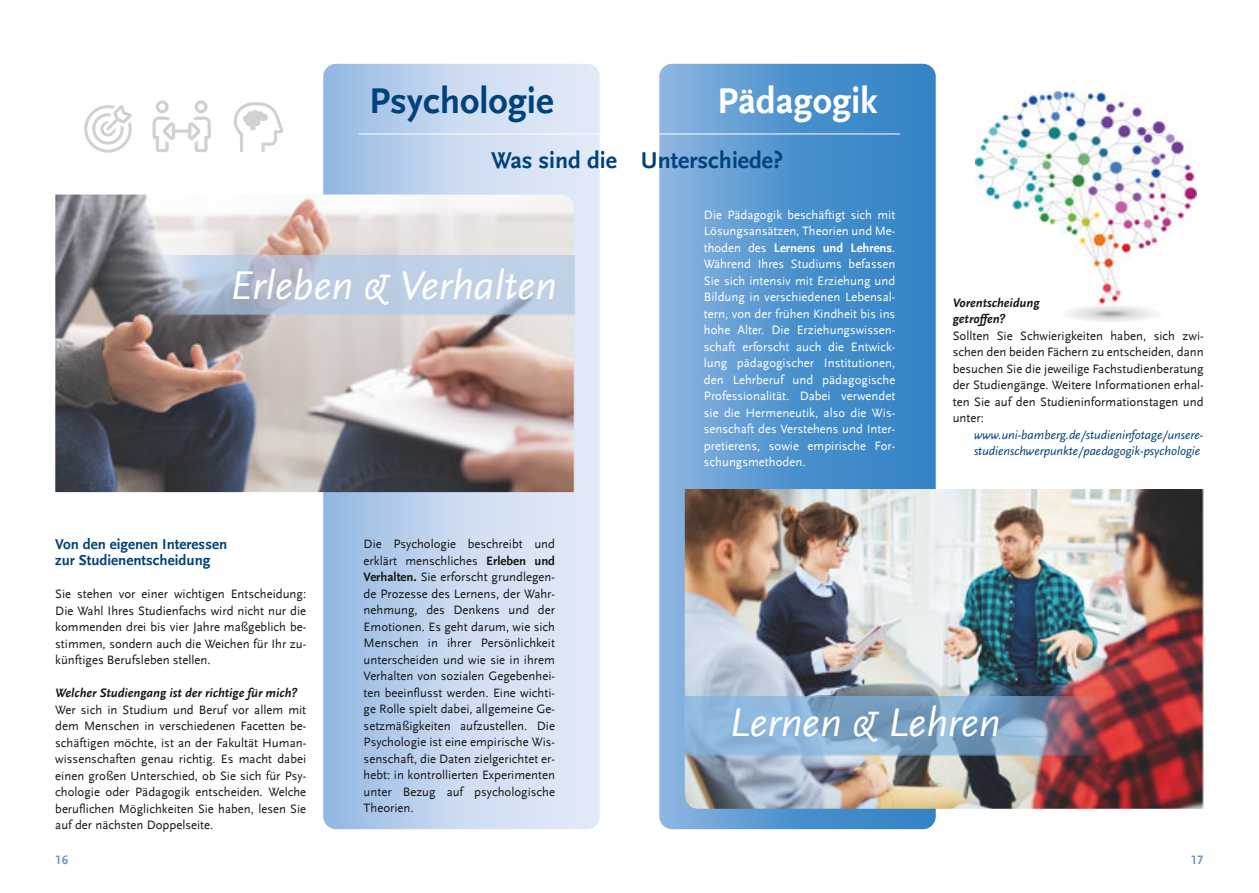
<style>
.page{position:relative;width:1259px;height:893px;background:#fff}
.page>*{position:absolute;margin:0;border:0;box-sizing:border-box;transform-origin:0 0}
.t1{font:italic 42px "UB Scala Sans";color:#fff}
.t2{font:700 37.5px "UB Scala Sans";color:#00427b}
.t3{font:700 37.5px "UB Scala Sans";color:#fff}
.t4{font:700 24px "UB Scala Sans";color:#00427b}
.t5{font:700 15px "UB Scala Sans";color:#00427b}
.t6{font:12.75px "UB Scala Sans";color:#181715}
.t7{font:12.75px "UB Scala Sans";color:#fff}
.t8{font:italic 12.75px "UB Scala Sans";color:#00427b}
.t9{font:italic 700 12.75px "UB Scala Sans";color:#181715}
.t10{font:700 12.75px "UB Scala Sans";letter-spacing:-.005em;color:#fff}
.t11{font:700 12.75px "UB Scala Sans";color:#181715}
.t12{font:700 12.75px "UB Scala Sans";color:#7696b8}
.s1{font-weight:400}
.s2{font-weight:700}
</style>
<div class="page">
<img style="left:975px;top:92px;width:221px;height:230px">
<div style="left:323px;top:64px;width:277px;height:765px;background:linear-gradient(to right,#9cbde4,#eef1fa);border-radius:13px"></div>
<div style="left:659px;top:64px;width:276px;height:765px;background:linear-gradient(to right,#83b0de,#277cc1);border-radius:13px"></div>
<img style="left:55px;top:195px;width:519px;height:297px">
<img style="left:685px;top:489px;width:518px;height:320px">
<hr style="left:359px;top:134px;width:541px;height:1px;background:#fff">
<svg style="left:233px;top:102px;width:50px;height:50px"></svg>
<svg style="left:152px;top:100px;width:59px;height:52px"></svg>
<svg style="left:84px;top:105px;width:48px;height:48px"></svg>
<img style="left:151px;top:256px;width:423px;height:60px">
<img style="left:685px;top:696px;width:420px;height:59px">
<p class="t2" style="left:369px;top:86px;width:186px">Psychologie</p>
<p class="t3" style="left:717px;top:86px;width:162px">Pädagogik</p>
<p class="t4" style="left:491px;top:151px;width:293px">Was sind die Unterschiede?</p>
<p class="t1" style="left:230px;top:268px;width:329px">Erleben &amp; Verhalten</p>
<p class="t7" style="left:704px;top:209px;width:193px">Die Pädagogik beschäftigt sich mit</p>
<p class="t7" style="left:704px;top:226px;width:193px">Lösungsansätzen, Theorien und Me-</p>
<p class="t7" style="left:704px;top:242px;width:64px">thoden des</p>
<p class="t10" style="left:774px;top:242px;width:123px">Lernens und Lehrens<span class="s1">.</span></p>
<p class="t7" style="left:704px;top:259px;width:193px">Während Ihres Studiums befassen</p>
<p class="t7" style="left:704px;top:275px;width:193px">Sie sich intensiv mit Erziehung und</p>
<p class="t7" style="left:704px;top:292px;width:193px">Bildung in verschiedenen Lebensal-</p>
<p class="t7" style="left:704px;top:308px;width:193px">tern, von der frühen Kindheit bis ins</p>
<p class="t7" style="left:704px;top:325px;width:193px">hohe Alter. Die Erziehungswissen-</p>
<p class="t7" style="left:704px;top:341px;width:193px">schaft erforscht auch die Entwick-</p>
<p class="t7" style="left:704px;top:358px;width:193px">lung pädagogischer Institutionen,</p>
<p class="t7" style="left:704px;top:374px;width:193px">den Lehrberuf und pädagogische</p>
<p class="t7" style="left:704px;top:391px;width:193px">Professionalität. Dabei verwendet</p>
<p class="t7" style="left:704px;top:407px;width:193px">sie die Hermeneutik, also die Wis-</p>
<p class="t7" style="left:704px;top:424px;width:193px">senschaft des Verstehens und Inter-</p>
<p class="t7" style="left:704px;top:440px;width:193px">pretierens, sowie empirische For-</p>
<p class="t7" style="left:704px;top:457px;width:103px">schungsmethoden.</p>
<p class="t9" style="left:952px;top:297px;width:88px">Vorentscheidung</p>
<p class="t9" style="left:952px;top:314px;width:54px">getroffen?</p>
<p class="t6" style="left:952px;top:330px;width:252px">Sollten Sie Schwierigkeiten haben, sich zwi-</p>
<p class="t6" style="left:952px;top:347px;width:252px">schen den beiden Fächern zu entscheiden, dann</p>
<p class="t6" style="left:952px;top:363px;width:252px">besuchen Sie die jeweilige Fachstudienberatung</p>
<p class="t6" style="left:952px;top:380px;width:252px">der Studiengänge. Weitere Informationen erhal-</p>
<p class="t6" style="left:952px;top:396px;width:252px">ten Sie auf den Studieninformationstagen und</p>
<p class="t6" style="left:952px;top:413px;width:33px">unter:</p>
<p class="t8" style="left:974px;top:429px;width:231px">www.uni-bamberg.de/studieninfotage/unsere-</p>
<p class="t8" style="left:974px;top:446px;width:228px">studienschwerpunkte/paedagogik-psychologie</p>
<p class="t5" style="left:55px;top:538px;width:173px">Von den eigenen Interessen</p>
<p class="t5" style="left:55px;top:554px;width:157px">zur Studienentscheidung</p>
<p class="t6" style="left:55px;top:589px;width:252px">Sie stehen vor einer wichtigen Entscheidung:</p>
<p class="t6" style="left:55px;top:605px;width:252px">Die Wahl Ihres Studienfachs wird nicht nur die</p>
<p class="t6" style="left:55px;top:622px;width:252px">kommenden drei bis vier Jahre maßgeblich be-</p>
<p class="t6" style="left:55px;top:638px;width:252px">stimmen, sondern auch die Weichen für Ihr zu-</p>
<p class="t6" style="left:55px;top:655px;width:157px">künftiges Berufsleben stellen.</p>
<p class="t9" style="left:55px;top:688px;width:244px">Welcher Studiengang ist der richtige für mich?</p>
<p class="t6" style="left:55px;top:704px;width:252px">Wer sich in Studium und Beruf vor allem mit</p>
<p class="t6" style="left:55px;top:721px;width:252px">dem Menschen in verschiedenen Facetten be-</p>
<p class="t6" style="left:55px;top:737px;width:252px">schäftigen möchte, ist an der Fakultät Human-</p>
<p class="t6" style="left:55px;top:754px;width:252px">wissenschaften genau richtig. Es macht dabei</p>
<p class="t6" style="left:55px;top:770px;width:252px">einen großen Unterschied, ob Sie sich für Psy-</p>
<p class="t6" style="left:55px;top:787px;width:252px">chologie oder Pädagogik entscheiden. Welche</p>
<p class="t6" style="left:55px;top:803px;width:252px">beruflichen Möglichkeiten Sie haben, lesen Sie</p>
<p class="t6" style="left:55px;top:820px;width:160px">auf der nächsten Doppelseite.</p>
<p class="t6" style="left:364px;top:539px;width:193px">Die Psychologie beschreibt und</p>
<p class="t6" style="left:364px;top:555px;width:116px">erklärt menschliches</p>
<p class="t11" style="left:486px;top:555px;width:70px">Erleben und</p>
<p class="t6" style="left:364px;top:572px;width:193px"><span class="s2">Verhalten.</span> Sie erforscht grundlegen-</p>
<p class="t6" style="left:364px;top:588px;width:193px">de Prozesse des Lernens, der Wahr-</p>
<p class="t6" style="left:364px;top:605px;width:193px">nehmung, des Denkens und der</p>
<p class="t6" style="left:364px;top:621px;width:193px">Emotionen. Es geht darum, wie sich</p>
<p class="t6" style="left:364px;top:638px;width:193px">Menschen in ihrer Persönlichkeit</p>
<p class="t6" style="left:364px;top:654px;width:193px">unterscheiden und wie sie in ihrem</p>
<p class="t6" style="left:364px;top:671px;width:193px">Verhalten von sozialen Gegebenhei-</p>
<p class="t6" style="left:364px;top:687px;width:193px">ten beeinflusst werden. Eine wichti-</p>
<p class="t6" style="left:364px;top:704px;width:193px">ge Rolle spielt dabei, allgemeine Ge-</p>
<p class="t6" style="left:364px;top:720px;width:193px">setzmäßigkeiten aufzustellen. Die</p>
<p class="t6" style="left:364px;top:737px;width:193px">Psychologie ist eine empirische Wis-</p>
<p class="t6" style="left:364px;top:753px;width:193px">senschaft, die Daten zielgerichtet er-</p>
<p class="t6" style="left:364px;top:770px;width:193px">hebt: in kontrollierten Experimenten</p>
<p class="t6" style="left:364px;top:786px;width:193px">unter Bezug auf psychologische</p>
<p class="t6" style="left:364px;top:803px;width:52px">Theorien.</p>
<p class="t1" style="left:729px;top:705px;width:273px">Lernen &amp; Lehren</p>
<p class="t12" style="left:55px;top:855px;width:14px">16</p>
<p class="t12" style="left:1191px;top:855px;width:14px">17</p>
</div>
